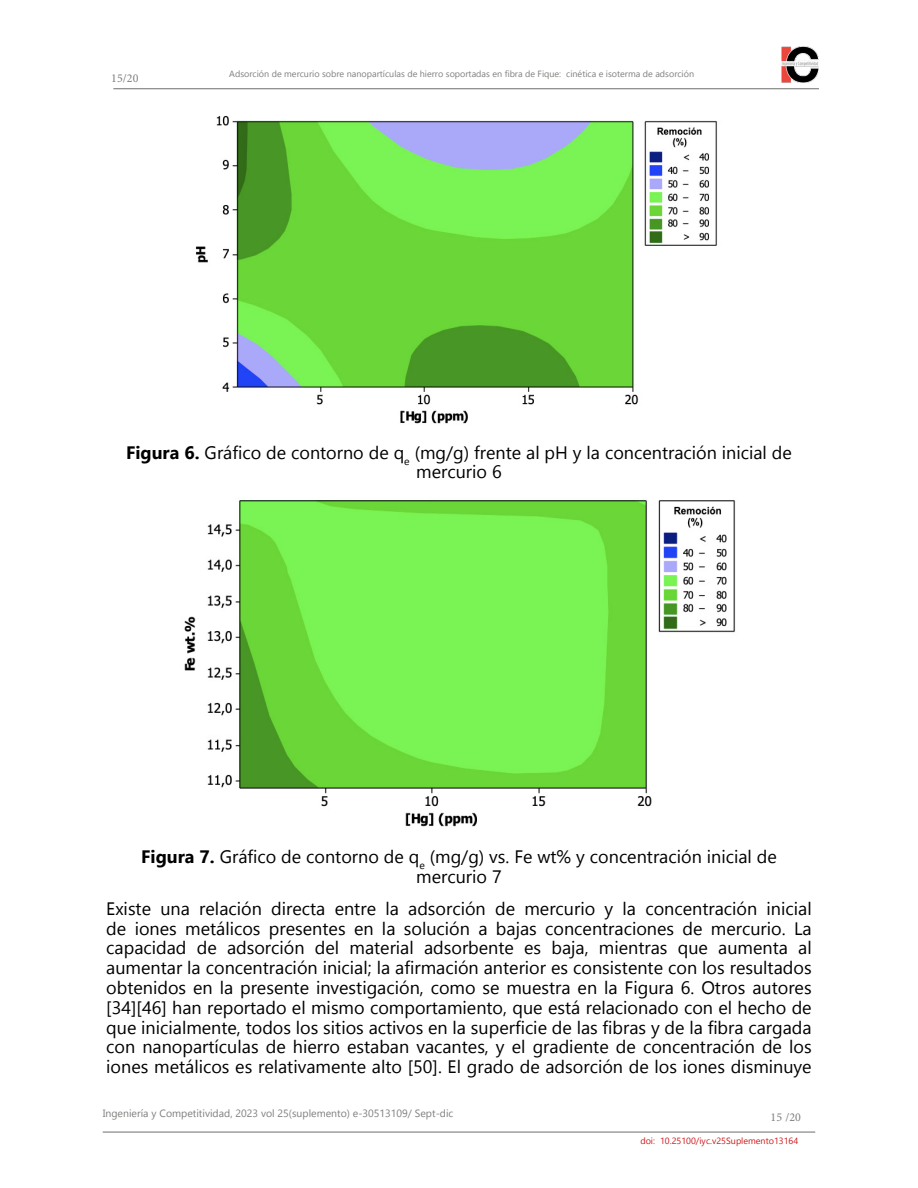
<style>
.page{position:relative;width:918px;height:1188px;background:#fff}
.page>*{position:absolute;margin:0;border:0;box-sizing:border-box;transform-origin:0 0}
.t1{font:18px/19.8px "Gadugi";color:#000;text-align:center}
.t2{font:12px "Minion Pro";color:#7e7e7d}
.t3{font:10.5px "Gadugi";color:#7e7e7d}
.t4{font:9px "Gadugi";color:#7e7e7d}
.t5{font:9px "Gadugi";color:#cd1719}
.s1{font-weight:700}
</style>
<div class="page">
<hr style="left:113px;top:88px;width:706px;height:1px;background:#7e7e7d">
<hr style="left:103px;top:1132px;width:712px;height:1px;background:#7e7e7d">
<img style="left:782px;top:46px;width:37px;height:37px">
<img style="left:195px;top:116px;width:522px;height:308px">
<img style="left:184px;top:500px;width:552px;height:327px">
<p class="t2" style="left:111px;top:70px;width:29px">15/20</p>
<p class="t4" style="left:229px;top:68px;width:466px">Adsorción de mercurio sobre nanopartículas de hierro soportadas en fibra de Fique: cinética e isoterma de adsorción</p>
<p class="t1" style="left:126px;top:442px;width:667px"><span class="s1">Figura 6.</span> Gráfico de contorno de q<sub>e</sub> (mg/g) frente al pH y la concentración inicial de mercurio 6</p>
<p class="t1" style="left:141px;top:847px;width:637px"><span class="s1">Figura 7.</span> Gráfico de contorno de q<sub>e</sub> (mg/g) vs. Fe wt% y concentración inicial de mercurio 7</p>
<p class="t1" style="left:106px;top:898px;width:707px;text-align:justify">Existe una relación directa entre la adsorción de mercurio y la concentración inicial de iones metálicos presentes en la solución a bajas concentraciones de mercurio. La capacidad de adsorción del material adsorbente es baja, mientras que aumenta al aumentar la concentración inicial; la afirmación anterior es consistente con los resultados obtenidos en la presente investigación, como se muestra en la Figura 6. Otros autores [34][46] han reportado el mismo comportamiento, que está relacionado con el hecho de que inicialmente, todos los sitios activos en la superficie de las fibras y de la fibra cargada con nanopartículas de hierro estaban vacantes, y el gradiente de concentración de los iones metálicos es relativamente alto [50]. El grado de adsorción de los iones disminuye</p>
<p class="t3" style="left:103px;top:1107px;width:352px">Ingeniería y Competitividad, 2023 vol 25(suplemento) e-30513109/ Sept-dic</p>
<p class="t2" style="left:771px;top:1109px;width:32px">15 /20</p>
<p class="t5" style="left:640px;top:1135px;width:159px">doi: 10.25100/iyc.v25Suplemento13164</p>
</div>
